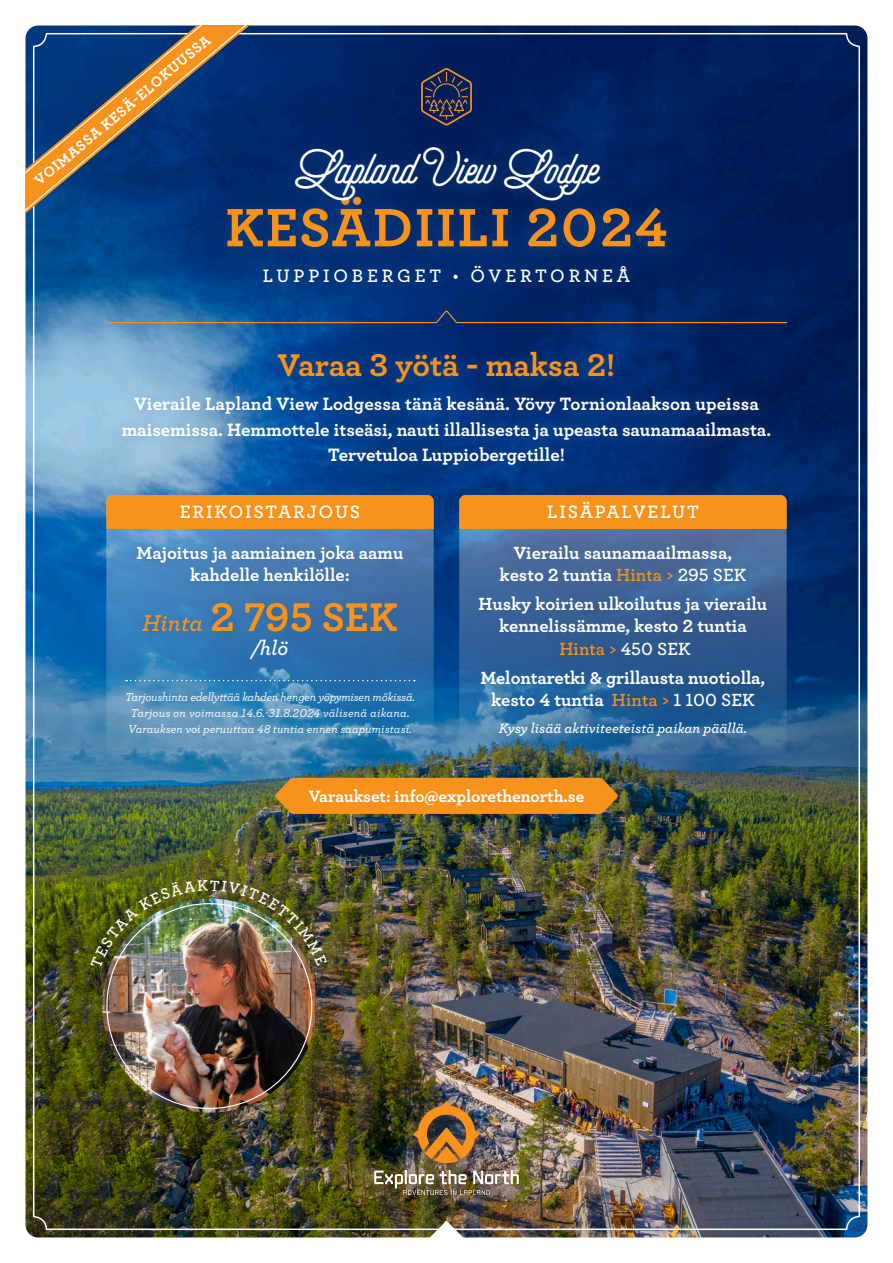
<style>
.page{position:relative;width:893px;height:1263px;background:#fff}
.page>*{position:absolute;margin:0;border:0;box-sizing:border-box;transform-origin:0 0}
.t1{font:700 56.7px "Archer";letter-spacing:.03em;color:#f7931d}
.t2{font:900 48px "Selfie";color:#fff}
.t3{font:700 42px "Archer";color:#f7931d}
.t4{font:700 33px "Archer";letter-spacing:-.005em;color:#f7931d}
.t5{font:italic 600 21px "Archer";color:#fff}
.t6{font:600 18.9px "Archer";letter-spacing:.2em;color:#fff}
.t7{font:700 18.75px/25.5px "Archer";color:#fff;text-align:center}
.t8{font:600 18.75px "Archer";letter-spacing:.1em;color:#fff}
.t9{font:700 18.45px/22.2px "Archer";color:#fff;text-align:center}
.t10{font:600 18.45px "Archer";color:#f7931d}
.t11{font:700 17.25px "Archer";color:#fff}
.t12{font:700 15px "Archer";color:#fff}
.t13{font:italic 600 14.25px "Archer";color:#fff}
.t14{font:italic 500 12px/15.8px "Archer";color:#fff}
.s1{font-weight:600;font-style:italic;font-size:24px}
.s2{font-weight:600;color:#f7931d}
.s3{font-weight:600}
.s4{color:#fff}
</style>
<div class="page">
<img style="left:26px;top:26px;width:841px;height:1211px">
<div style="left:360px;top:1090px;width:173px;height:120px;background:#5b3826;opacity:.7"></div>
<img style="left:413px;top:1101px;width:67px;height:62px">
<img style="left:374px;top:1170px;width:145px;height:25px">
<svg style="left:106px;top:311px;width:681px;height:12px;background:#1f4579"></svg>
<svg style="left:421px;top:68px;width:51px;height:57px;background:#32354e"></svg>
<div style="left:214px;top:185px;width:465px;height:77px;background:#3f728b;opacity:.3"></div>
<div style="left:282px;top:136px;width:332px;height:80px;background:#022767"></div>
<div style="left:251px;top:254px;width:391px;height:44px;background:#3f728b;opacity:.3"></div>
<div style="left:265px;top:340px;width:362px;height:58px;background:#3f728b;opacity:.4"></div>
<svg style="left:106px;top:495px;width:328px;height:259px;background:#4283b6"></svg>
<svg style="left:459px;top:495px;width:328px;height:259px;background:#416a97"></svg>
<div style="left:106px;top:495px;width:328px;height:34px;background:#f7931d"></div>
<div style="left:459px;top:495px;width:328px;height:34px;background:#f7931d"></div>
<div style="left:469px;top:535px;width:308px;height:212px;background:#295670;opacity:.4"></div>
<div style="left:109px;top:385px;width:674px;height:95px;background:#3f728b;opacity:.4"></div>
<svg style="left:275px;top:778px;width:343px;height:36px;background:#ee901f"></svg>
<img style="left:102px;top:898px;width:214px;height:215px;border-radius:107px">
<svg style="left:126px;top:680px;width:289px;height:1px"></svg>
<div style="left:127px;top:535px;width:286px;height:58px;background:#295670;opacity:.35"></div>
<div style="left:132px;top:592px;width:276px;height:78px;background:#295670;opacity:.35"></div>
<svg style="left:425px;top:1221px;width:43px;height:17px"></svg>
<svg style="left:26px;top:26px;width:241px;height:211px;background:#2c476d"></svg>
<img style="left:91px;top:880px;width:236px;height:88px">
<p class="t12" style="left:29px;top:173px;width:226px;rotate:-40deg">VOIMASSA KESÄ-ELOKUUSSA</p>
<p class="t2" style="left:295px;top:139px;width:305px">Lapland View Lodge</p>
<p class="t1" style="left:225px;top:183px;width:444px">KESÄDIILI 2024</p>
<p class="t6" style="left:263px;top:261px;width:369px">LUPPIOBERGET • ÖVERTORNEÅ</p>
<p class="t4" style="left:278px;top:339px;width:339px">Varaa 3 yötä - maksa 2!</p>
<p class="t7" style="left:122px;top:390px;width:651px">Vieraile Lapland View Lodgessa tänä kesänä. Yövy Tornionlaakson upeissa maisemissa. Hemmottele itseäsi, nauti illallisesta ja upeasta saunamaailmasta.<br>Tervetuloa Luppiobergetille!</p>
<p class="t8" style="left:180px;top:498px;width:182px">ERIKOISTARJOUS</p>
<p class="t9" style="left:137px;top:540px;width:268px">Majoitus ja aamiainen joka aamu kahdelle henkilölle:</p>
<p class="t3" style="left:142px;top:584px;width:257px"><span class="s1">Hinta</span> 2 795 SEK</p>
<p class="t5" style="left:252px;top:632px;width:38px">/hlö</p>
<p class="t14" style="left:125px;top:689px;width:291px">Tarjoushinta edellyttää kahden hengen yöpymisen mökissä.<br>Tarjous on voimassa 14.6.-31.8.2024 välisenä aikana.<br>Varauksen voi peruuttaa 48 tuntia ennen saapumistasi.</p>
<p class="t8" style="left:547px;top:498px;width:153px">LISÄPALVELUT</p>
<p class="t9" style="left:514px;top:540px;width:220px">Vierailu saunamaailmassa,</p>
<p class="t9" style="left:500px;top:563px;width:248px">kesto 2 tuntia <span class="s2">Hinta &gt;</span> <span class="s3">295 SEK</span></p>
<p class="t9" style="left:479px;top:592px;width:290px">Husky koirien ulkoilutus ja vierailu kennelissämme, kesto 2 tuntia</p>
<p class="t10" style="left:559px;top:635px;width:133px">Hinta &gt; <span class="s4">450 SEK</span></p>
<p class="t9" style="left:481px;top:665px;width:286px">Melontaretki &amp; grillausta nuotiolla, kesto 4 tuntia <span class="s2">Hinta &gt;</span> <span class="s3">1 100 SEK</span></p>
<p class="t13" style="left:499px;top:717px;width:250px">Kysy lisää aktiviteeteistä paikan päällä.</p>
<p class="t11" style="left:309px;top:782px;width:277px">Varaukset: info@explorethenorth.se</p>
</div>
